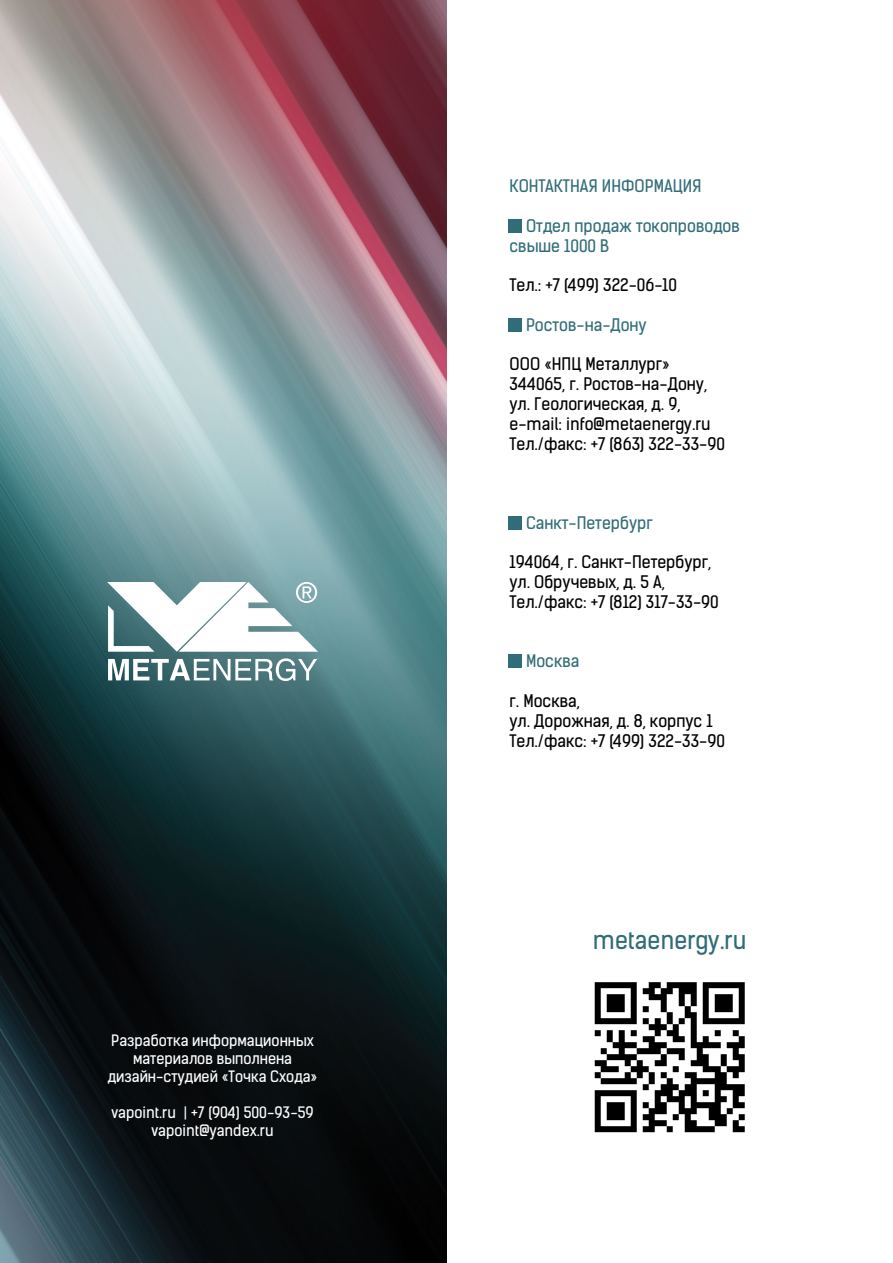
<style>
.page{position:relative;width:893px;height:1263px;background:#fff}
.page>*{position:absolute;margin:0;border:0;box-sizing:border-box;transform-origin:0 0}
.t1{font:24px "Kelson Sans Regular RU";color:#316d79}
.t2{font:16.5px/19.8px "Kelson Sans Regular RU";color:#000}
.t3{font:16.5px/19.8px "Kelson Sans Regular RU";color:#316d79}
.t4{font:15px/18px "Kelson Sans Regular RU";color:#fff;text-align:center}
</style>
<div class="page">
<img style="left:0;top:0;width:446px;height:1263px">
<svg style="left:595px;top:982px;width:150px;height:150px"></svg>
<svg style="left:108px;top:658px;width:209px;height:23px"></svg>
<svg style="left:107px;top:582px;width:211px;height:70px"></svg>
<div style="left:508px;top:318px;width:13px;height:13px;background:#316d79"></div>
<div style="left:508px;top:516px;width:13px;height:13px;background:#316d79"></div>
<div style="left:508px;top:655px;width:13px;height:13px;background:#316d79"></div>
<div style="left:508px;top:219px;width:13px;height:13px;background:#316d79"></div>
<p class="t4" style="left:108px;top:1031px;width:211px">Разработка информационных материалов выполнена дизайн-студией «Точка Схода»</p>
<p class="t4" style="left:111px;top:1103px;width:204px">vapoint.ru | +7 (904) 500-93-59 vapoint@yandex.ru</p>
<p class="t3" style="left:509px;top:176px;width:194px">КОНТАКТНАЯ ИНФОРМАЦИЯ</p>
<p class="t3" style="left:509px;top:216px;width:232px;text-indent:17px">Отдел продаж токопроводов свыше 1000 В</p>
<p class="t2" style="left:509px;top:275px;width:169px">Тел.: +7 (499) 322-06-10</p>
<p class="t3" style="left:526px;top:315px;width:122px">Ростов-на-Дону</p>
<p class="t2" style="left:509px;top:354px;width:217px">ООО «НПЦ Металлург»<br>344065, г. Ростов-на-Дону, ул. Геологическая, д. 9, e-mail: info@metaenergy.ru<br>Тел./факс: +7 (863) 322-33-90</p>
<p class="t3" style="left:526px;top:513px;width:128px">Санкт-Петербург</p>
<p class="t2" style="left:509px;top:552px;width:211px">194064, г. Санкт-Петербург, ул. Обручевых, д. 5 А,<br>Тел./факс: +7 (812) 317-33-90</p>
<p class="t3" style="left:526px;top:651px;width:55px">Москва</p>
<p class="t2" style="left:509px;top:691px;width:217px">г. Москва,<br>ул. Дорожная, д. 8, корпус 1<br>Тел./факс: +7 (499) 322-33-90</p>
<h1 class="t1" style="left:593px;top:925px;width:155px">metaenergy.ru</h1>
</div>
